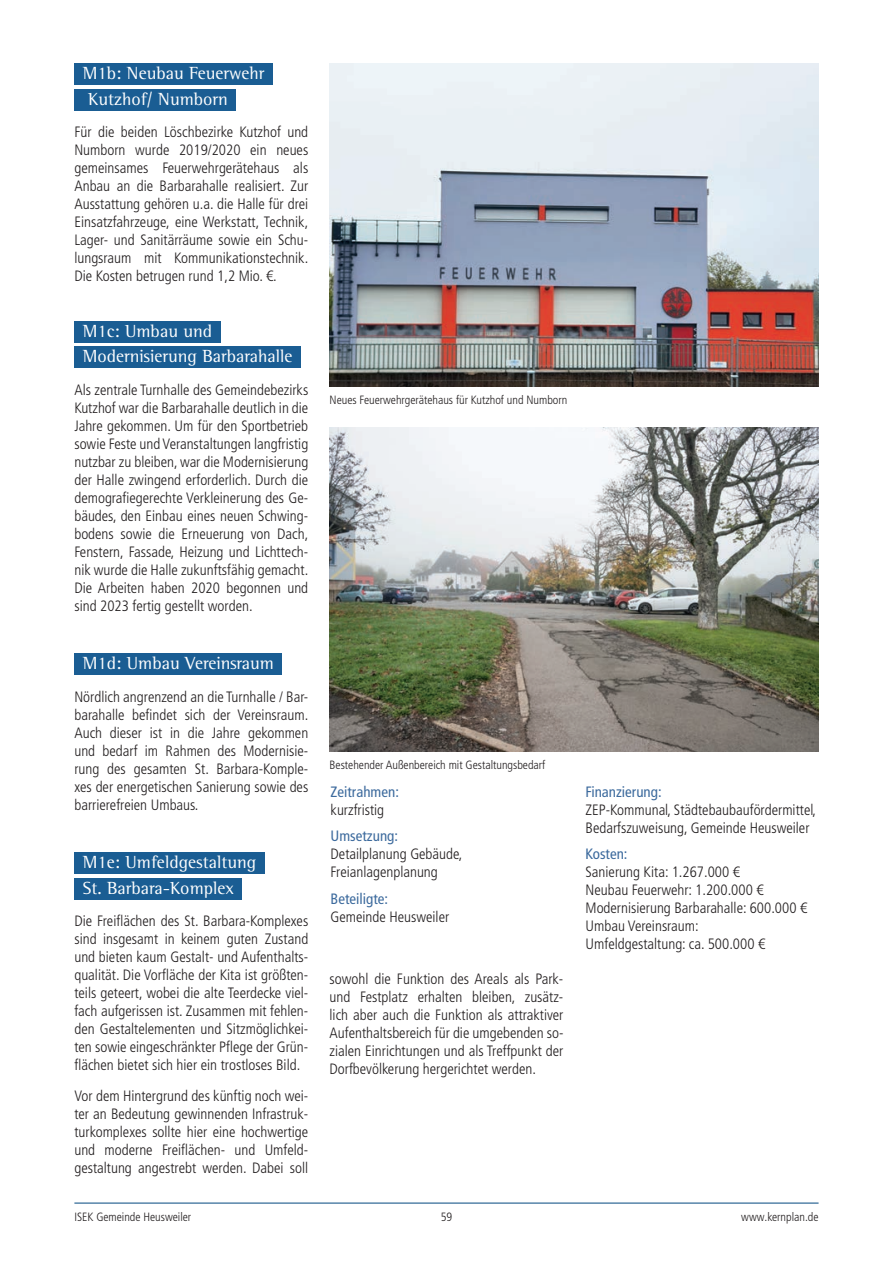
<style>
.page{position:relative;width:893px;height:1263px;background:#fff}
.page>*{position:absolute;margin:0;border:0;box-sizing:border-box;transform-origin:0 0}
.t1{font:18px/25.8px "Rotis Semi Serif Std";color:#fff}
.t2{font:300 condensed 15px/18px "Frutiger LT Pro";color:#231f20;text-align:justify}
.t3{font:condensed 15px "Frutiger LT Pro";color:#3c6a9d}
.t4{font:300 condensed 12px "Frutiger LT Pro";color:#231f20}
</style>
<div class="page">
<hr style="left:74px;top:1203px;width:745px;height:1px;background:#00467e">
<div style="left:74px;top:64px;width:199px;height:21px;background:#1a5d93"></div>
<div style="left:74px;top:89px;width:162px;height:22px;background:#1a5d93"></div>
<div style="left:74px;top:321px;width:147px;height:21px;background:#1a5d93"></div>
<div style="left:74px;top:347px;width:227px;height:21px;background:#1a5d93"></div>
<div style="left:74px;top:654px;width:208px;height:21px;background:#1a5d93"></div>
<div style="left:74px;top:853px;width:191px;height:21px;background:#1a5d93"></div>
<div style="left:74px;top:878px;width:168px;height:22px;background:#1a5d93"></div>
<img style="left:330px;top:64px;width:489px;height:323px">
<img style="left:330px;top:427px;width:489px;height:324px">
<p class="t1" style="left:83px;top:61px;width:183px">M1b: Neubau Feuerwehr<br>Kutzhof/ Numborn</p>
<p class="t2" style="left:74px;top:123px;width:235px">Für die beiden Löschbezirke Kutzhof und Numborn wurde 2019/2020 ein neues gemeinsames Feuerwehrgerätehaus als Anbau an die Barbarahalle realisiert. Zur Ausstattung gehören u.a. die Halle für drei Einsatzfahrzeuge, eine Werkstatt, Technik, Lager- und Sanitärräume sowie ein Schu&shy;lungsraum mit Kommunikationstechnik.<br>Die Kosten betrugen rund 1,2 Mio. €.</p>
<p class="t1" style="left:83px;top:318px;width:211px">M1c: Umbau und<br>Modernisierung Barbarahalle</p>
<p class="t2" style="left:74px;top:380px;width:235px">Als zentrale Turnhalle des Gemeindebezirks Kutzhof war die Barbarahalle deutlich in die Jahre gekommen. Um für den Sportbetrieb sowie Feste und Veranstaltungen langfristig nutzbar zu bleiben, war die Modernisierung der Halle zwingend erforderlich. Durch die demografiegerechte Verkleinerung des Ge&shy;bäudes, den Einbau eines neuen Schwing&shy;bodens sowie die Erneuerung von Dach, Fenstern, Fassade, Heizung und Lichttech&shy;nik wurde die Halle zukunftsfähig gemacht.<br>Die Arbeiten haben 2020 begonnen und sind 2023 fertig gestellt worden.</p>
<p class="t1" style="left:83px;top:651px;width:192px">M1d: Umbau Vereinsraum</p>
<p class="t2" style="left:74px;top:687px;width:235px">Nördlich angrenzend an die Turnhalle / Bar&shy;barahalle befindet sich der Vereinsraum.<br>Auch dieser ist in die Jahre gekommen und bedarf im Rahmen des Modernisie&shy;rung des gesamten St. Barbara-Komple&shy;xes der energetischen Sanierung sowie des barrierefreien Umbaus.</p>
<p class="t1" style="left:83px;top:850px;width:175px">M1e: Umfeldgestaltung<br>St. Barbara-Komplex</p>
<p class="t2" style="left:74px;top:912px;width:235px">Die Freiflächen des St. Barbara-Komplexes sind insgesamt in keinem guten Zustand und bieten kaum Gestalt- und Aufenthalts&shy;qualität. Die Vorfläche der Kita ist größten&shy;teils geteert, wobei die alte Teerdecke viel&shy;fach aufgerissen ist. Zusammen mit fehlen&shy;den Gestaltelementen und Sitzmöglichkei&shy;ten sowie eingeschränkter Pflege der Grün&shy;flächen bietet sich hier ein trostloses Bild.</p>
<p class="t2" style="left:74px;top:1087px;width:235px">Vor dem Hintergrund des künftig noch wei&shy;ter an Bedeutung gewinnenden Infrastruk&shy;turkomplexes sollte hier eine hochwertige und moderne Freiflächen- und Umfeld&shy;gestaltung angestrebt werden. Dabei soll</p>
<p class="t4" style="left:330px;top:393px;width:239px">Neues Feuerwehrgerätehaus für Kutzhof und Numborn</p>
<p class="t4" style="left:330px;top:758px;width:217px">Bestehender Außenbereich mit Gestaltungsbedarf</p>
<p class="t3" style="left:331px;top:783px;width:70px">Zeitrahmen:</p>
<p class="t2" style="left:331px;top:801px;width:55px">kurzfristig</p>
<p class="t3" style="left:331px;top:827px;width:69px">Umsetzung:</p>
<p class="t2" style="left:331px;top:845px;width:133px">Detailplanung Gebäude,<br>Freianlagenplanung</p>
<p class="t3" style="left:331px;top:890px;width:59px">Beteiligte:</p>
<p class="t2" style="left:331px;top:908px;width:120px">Gemeinde Heusweiler</p>
<p class="t2" style="left:330px;top:970px;width:235px">sowohl die Funktion des Areals als Park&shy;und Festplatz erhalten bleiben, zusätz&shy;lich aber auch die Funktion als attraktiver Aufenthaltsbereich für die umgebenden so&shy;zialen Einrichtungen und als Treffpunkt der Dorfbevölkerung hergerichtet werden.</p>
<p class="t3" style="left:586px;top:783px;width:78px">Finanzierung:</p>
<p class="t2" style="left:586px;top:801px;width:232px">ZEP-Kommunal, Städtebaubaufördermittel,<br>Bedarfszuweisung, Gemeinde Heusweiler</p>
<p class="t3" style="left:586px;top:845px;width:43px">Kosten:</p>
<p class="t2" style="left:586px;top:863px;width:223px;text-align:left">Sanierung Kita: 1.267.000 €<br>Neubau Feuerwehr: 1.200.000 €<br>Modernisierung Barbarahalle: 600.000 €<br>Umbau Vereinsraum:<br>Umfeldgestaltung: ca. 500.000 €</p>
<p class="t4" style="left:74px;top:1210px;width:118px">ISEK Gemeinde Heusweiler</p>
<p class="t4" style="left:441px;top:1210px;width:13px">59</p>
<p class="t4" style="left:741px;top:1210px;width:79px">www.kernplan.de</p>
</div>
